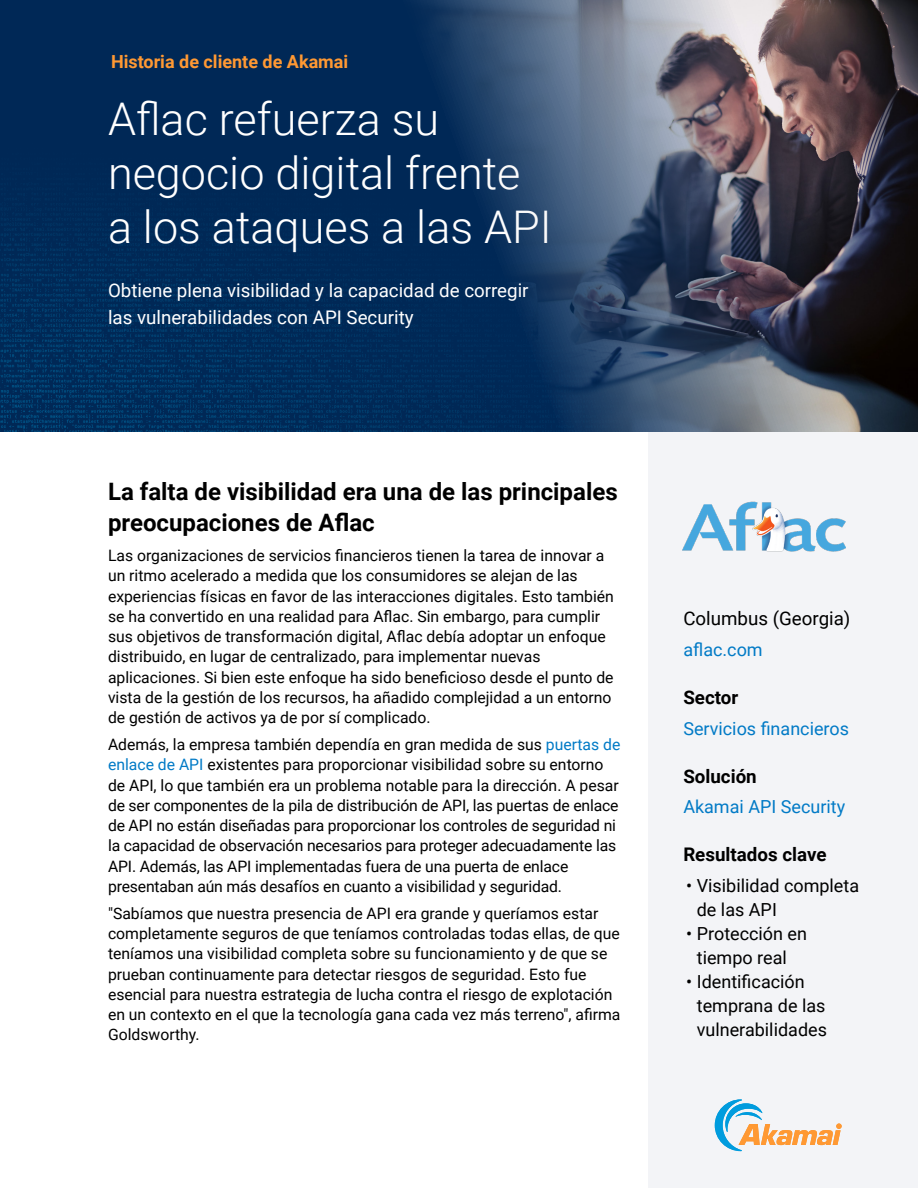
<style>
.page{position:relative;width:918px;height:1188px;background:#fff}
.page>*{position:absolute;margin:0;border:0;box-sizing:border-box;transform-origin:0 0}
.Title_-_Headline{font:300 45px/54px "Roboto";color:#fff}
.Heading_1{font:700 24px/31.5px "Roboto";color:#000}
.Sub-Title_-_Sub-Heading{font:18.75px/27px "Roboto";color:#fff}
.Sidebar_Heading{font:700 18.75px "Roboto";color:#000}
.Sidebar_Heading-2{font:18.75px "Roboto";color:#000}
.Sidebar_-_Bullets{font:18px/24px "Roboto";color:#000}
.Sidebar_Copy{font:18px "Roboto";color:#017ac6}
.Above_Title_-_Headline{font:700 18px "Roboto";color:#f93}
.Body{font:15.75px/20.2px "Roboto";color:#000}
.s1{color:#017ac6}
</style>
<div class="page">
<img style="left:0;top:0;width:310px;height:432px">
<div style="left:648px;top:432px;width:270px;height:756px;background:#f3f4f7"></div>
<svg style="left:715px;top:1099px;width:127px;height:52px"></svg>
<img style="left:682px;top:501px;width:164px;height:51px">
<img style="left:310px;top:0;width:608px;height:432px">
<p class="Above_Title_-_Headline" style="left:111px;top:48px;width:239px">Historia de cliente de Akamai</p>
<p class="Title_-_Headline" style="left:108px;top:91px;width:445px">Aflac refuerza su negocio digital frente a los ataques a las API</p>
<p class="Sub-Title_-_Sub-Heading" style="left:108px;top:276px;width:422px">Obtiene plena visibilidad y la capacidad de corregir las vulnerabilidades con API Security</p>
<p class="Heading_1" style="left:108px;top:474px;width:511px">La falta de visibilidad era una de las principales preocupaciones de Aflac</p>
<p class="Body" style="left:108px;top:545px;width:507px">Las organizaciones de servicios financieros tienen la tarea de innovar a un ritmo acelerado a medida que los consumidores se alejan de las experiencias físicas en favor de las interacciones digitales. Esto también se ha convertido en una realidad para Aflac. Sin embargo, para cumplir sus objetivos de transformación digital, Aflac debía adoptar un enfoque distribuido, en lugar de centralizado, para implementar nuevas aplicaciones. Si bien este enfoque ha sido beneficioso desde el punto de vista de la gestión de los recursos, ha añadido complejidad a un entorno de gestión de activos ya de por sí complicado.</p>
<p class="Body" style="left:108px;top:734px;width:514px">Además, la empresa también dependía en gran medida de sus <span class="s1">puertas de enlace de API</span> existentes para proporcionar visibilidad sobre su entorno de API, lo que también era un problema notable para la dirección. A pesar de ser componentes de la pila de distribución de API, las puertas de enlace de API no están diseñadas para proporcionar los controles de seguridad ni la capacidad de observación necesarios para proteger adecuadamente las API. Además, las API implementadas fuera de una puerta de enlace presentaban aún más desafíos en cuanto a visibilidad y seguridad.</p>
<p class="Body" style="left:108px;top:903px;width:514px">"Sabíamos que nuestra presencia de API era grande y queríamos estar completamente seguros de que teníamos controladas todas ellas, de que teníamos una visibilidad completa sobre su funcionamiento y de que se prueban continuamente para detectar riesgos de seguridad. Esto fue esencial para nuestra estrategia de lucha contra el riesgo de explotación en un contexto en el que la tecnología gana cada vez más terreno", afirma Goldsworthy.</p>
<p class="Sidebar_Heading-2" style="left:683px;top:605px;width:169px">Columbus (Georgia)</p>
<p class="Sidebar_Copy" style="left:683px;top:637px;width:81px">aflac.com</p>
<p class="Sidebar_Heading" style="left:683px;top:684px;width:56px">Sector</p>
<p class="Sidebar_Copy" style="left:683px;top:716px;width:167px">Servicios financieros</p>
<p class="Sidebar_Heading" style="left:683px;top:763px;width:75px">Solución</p>
<p class="Sidebar_Copy" style="left:683px;top:794px;width:163px">Akamai API Security</p>
<p class="Sidebar_Heading" style="left:683px;top:842px;width:145px">Resultados clave</p>
<p class="Sidebar_-_Bullets" style="left:697px;top:873px;width:164px;text-indent:-11px">• Visibilidad completa de las API</p>
<p class="Sidebar_-_Bullets" style="left:686px;top:921px;width:123px;text-align:center">• Protección en tiempo real</p>
<p class="Sidebar_-_Bullets" style="left:697px;top:969px;width:132px;text-indent:-11px">• Identificación temprana de las vulnerabilidades</p>
</div>
